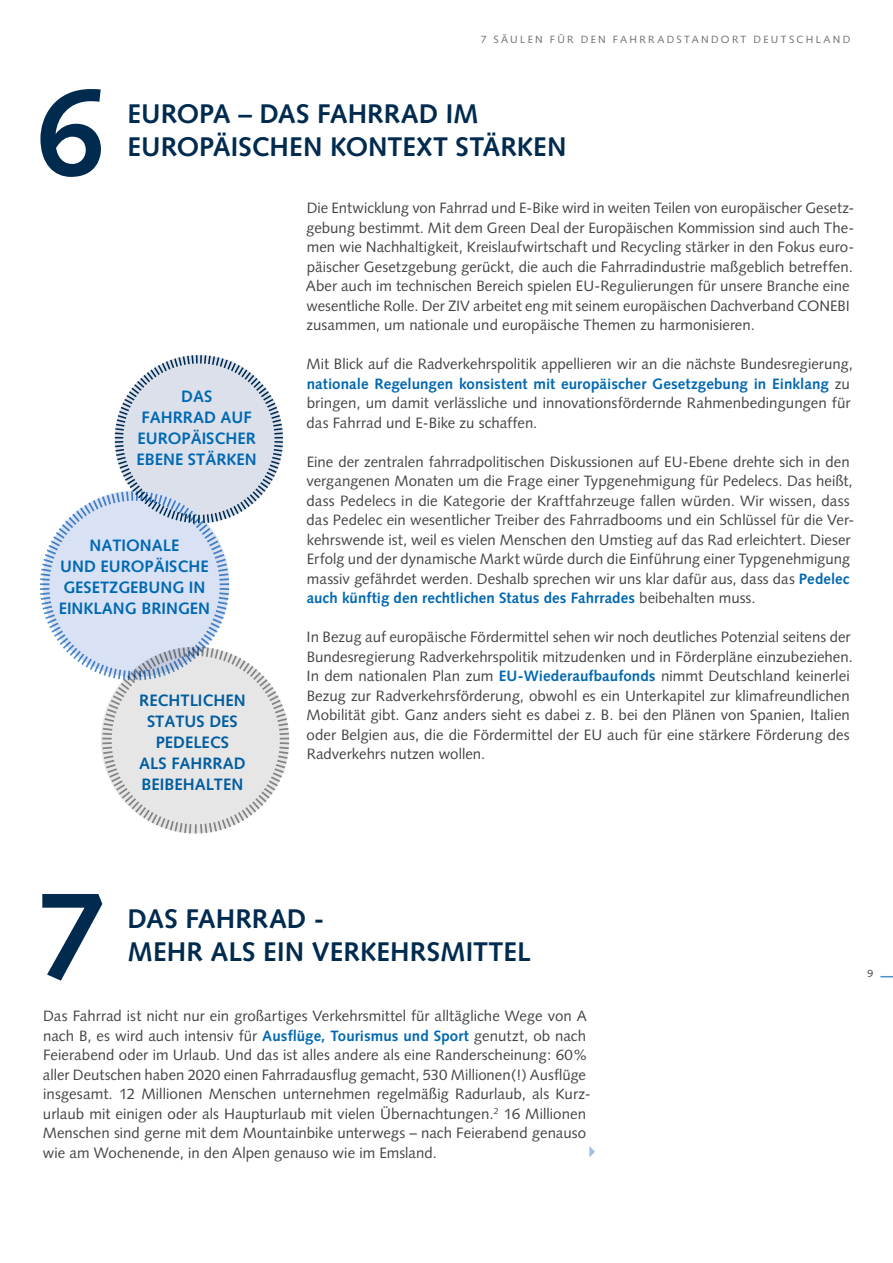
<style>
.page{position:relative;width:893px;height:1263px;background:#fff}
.page>*{position:absolute;margin:0;border:0;box-sizing:border-box;transform-origin:0 0}
.t1{font:700 124.5px "Syntax";color:#002b4f}
.t2{font:700 27px/33px "Syntax";color:#002b4f}
.t3{font:700 16.5px/21px "Syntax";color:#0068b2;text-align:center}
.t4{font:15px/19.5px "Syntax";color:#454444}
.t5{font:10.5px "Syntax";letter-spacing:.22em;color:#706f6f}
.t6{font:10.5px "Syntax";color:#454444}
.s1{font-weight:700;color:#0068b2}
</style>
<div class="page">
<svg style="left:880px;top:976px;width:13px;height:1px"></svg>
<svg style="left:589px;top:1146px;width:6px;height:11px"></svg>
<svg style="left:40px;top:355px;width:249px;height:478px"></svg>
<h1 class="t1" style="left:36px;top:61px;width:71px">6</h1>
<p class="t5" style="left:481px;top:33px;width:371px">7 SÄULEN FÜR DEN FAHRRADSTANDORT DEUTSCHLAND</p>
<h2 class="t2" style="left:128px;top:97px;width:440px">EUROPA – DAS FAHRRAD IM<br>EUROPÄISCHEN KONTEXT STÄRKEN</h2>
<p class="t3" style="left:137px;top:385px;width:122px">DAS<br>FAHRRAD AUF<br>EUROPÄISCHER<br>EBENE STÄRKEN</p>
<p class="t3" style="left:59px;top:534px;width:153px">NATIONALE<br>UND EUROPÄISCHE<br>GESETZGEBUNG IN<br>EINKLANG BRINGEN</p>
<p class="t3" style="left:139px;top:690px;width:108px">RECHTLICHEN<br>STATUS DES<br>PEDELECS<br>ALS FAHRRAD<br>BEIBEHALTEN</p>
<p class="t4" style="left:306px;top:198px;width:550px">Die Entwicklung von Fahrrad und E-Bike wird in weiten Teilen von europäischer Gesetz&shy;gebung bestimmt. Mit dem Green Deal der Europäischen Kommission sind auch The&shy;men wie Nachhaltigkeit, Kreislaufwirtschaft und Recycling stärker in den Fokus euro&shy;päischer Gesetzgebung gerückt, die auch die Fahrradindustrie maßgeblich betreffen.<br>Aber auch im technischen Bereich spielen EU-Regulierungen für unsere Branche eine wesentliche Rolle. Der ZIV arbeitet eng mit seinem europäischen Dachverband CONEBI zusammen, um nationale und europäische Themen zu harmonisieren.</p>
<p class="t4" style="left:306px;top:354px;width:548px">Mit Blick auf die Radverkehrspolitik appellieren wir an die nächste Bundesregierung, <span class="s1">nationale Regelungen konsistent mit europäischer Gesetzgebung in Einklang</span> zu bringen, um damit verlässliche und innovationsfördernde Rahmenbedingungen für das Fahrrad und E-Bike zu schaffen.</p>
<p class="t4" style="left:306px;top:452px;width:549px">Eine der zentralen fahrradpolitischen Diskussionen auf EU-Ebene drehte sich in den vergangenen Monaten um die Frage einer Typgenehmigung für Pedelecs. Das heißt, dass Pedelecs in die Kategorie der Kraftfahrzeuge fallen würden. Wir wissen, dass das Pedelec ein wesentlicher Treiber des Fahrradbooms und ein Schlüssel für die Ver&shy;kehrswende ist, weil es vielen Menschen den Umstieg auf das Rad erleichtert. Dieser Erfolg und der dynamische Markt würde durch die Einführung einer Typgenehmigung massiv gefährdet werden. Deshalb sprechen wir uns klar dafür aus, dass das <span class="s1">Pedelec auch künftig den rechtlichen Status des Fahrrades</span> beibehalten muss.</p>
<p class="t4" style="left:306px;top:627px;width:548px">In Bezug auf europäische Fördermittel sehen wir noch deutliches Potenzial seitens der Bundesregierung Radverkehrspolitik mitzudenken und in Förderpläne einzubeziehen.<br>In dem nationalen Plan zum <span class="s1">EU-Wiederaufbaufonds</span> nimmt Deutschland keinerlei Bezug zur Radverkehrsförderung, obwohl es ein Unterkapitel zur klimafreundlichen Mobilität gibt. Ganz anders sieht es dabei z. B. bei den Plänen von Spanien, Italien oder Belgien aus, die die Fördermittel der EU auch für eine stärkere Förderung des Radverkehrs nutzen wollen.</p>
<h1 class="t1" style="left:38px;top:864px;width:71px">7</h1>
<h2 class="t2" style="left:128px;top:903px;width:405px">DAS FAHRRAD -<br>MEHR ALS EIN VERKEHRSMITTEL</h2>
<p class="t4" style="left:43px;top:1006px;width:549px">Das Fahrrad ist nicht nur ein großartiges Verkehrsmittel für alltägliche Wege von A nach B, es wird auch intensiv für <span class="s1">Ausflüge, Tourismus und Sport</span> genutzt, ob nach Feierabend oder im Urlaub. Und das ist alles andere als eine Randerscheinung: 60% aller Deutschen haben 2020 einen Fahrradausflug gemacht, 530 Millionen(!) Ausflüge insgesamt. 12 Millionen Menschen unternehmen regelmäßig Radurlaub, als Kurz&shy;urlaub mit einigen oder als Haupturlaub mit vielen Übernachtungen.<sup>2</sup> 16 Millionen Menschen sind gerne mit dem Mountainbike unterwegs – nach Feierabend genauso wie am Wochenende, in den Alpen genauso wie im Emsland.</p>
<p class="t6" style="left:867px;top:967px;width:7px">9</p>
</div>
